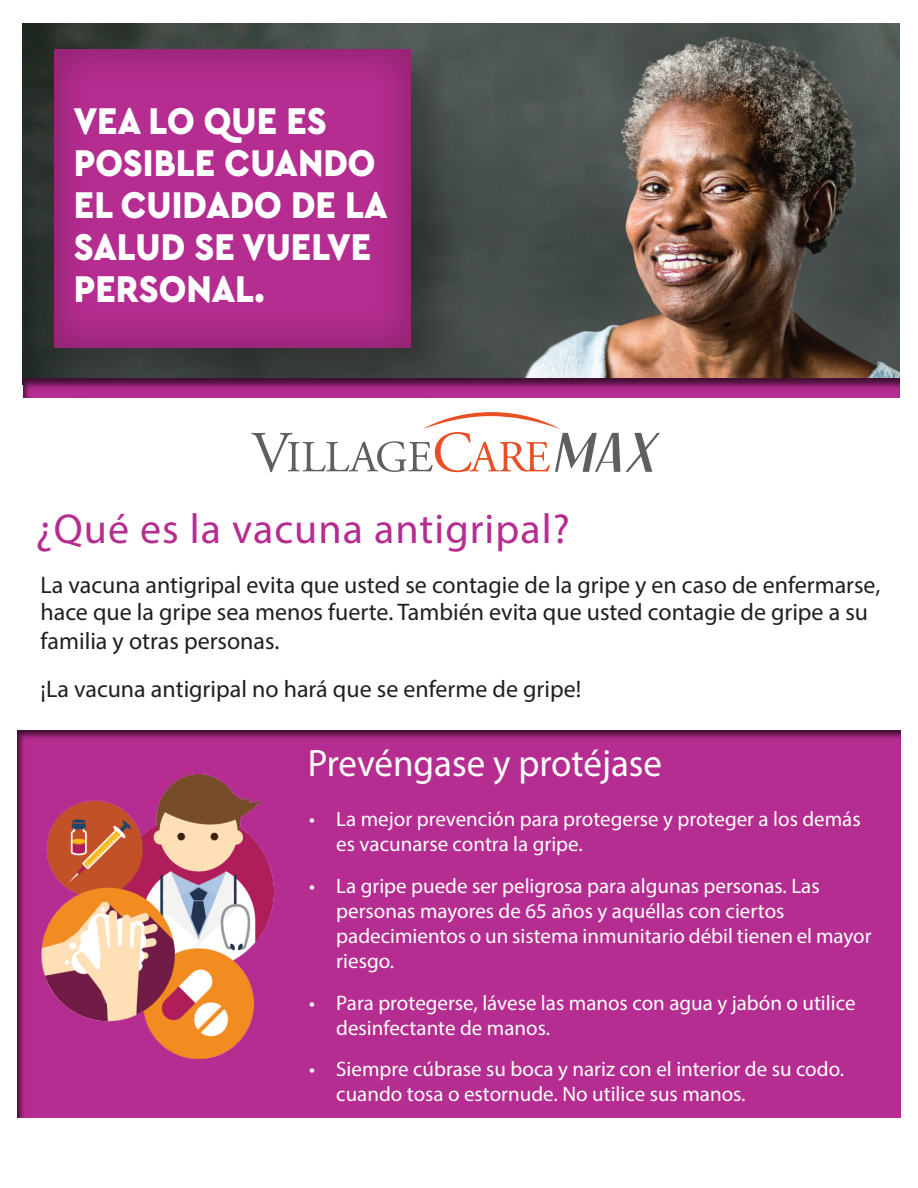
<style>
.page{position:relative;width:918px;height:1188px;background:#fff}
.page>*{position:absolute;margin:0;border:0;box-sizing:border-box;transform-origin:0 0}
.t1{font:42px "Myriad Pro";letter-spacing:.025em;color:#b52d90}
.t2{font:900 39px/42px "Cera GR";color:#fff;scale:.91 1}
.t3{font:38.25px "Myriad Pro";color:#fff}
.t4{font:24px/27.9px "Myriad Pro";color:#231f20}
.t5{font:21px/25.2px "Myriad Pro";color:#fff}
</style>
<div class="page">
<img style="left:23px;top:24px;width:877px;height:347px">
<div style="left:6px;top:722px;width:896px;height:396px;background:#231f20;opacity:.75"></div>
<div style="left:41px;top:36px;width:425px;height:368px;background:#231f20;opacity:.5"></div>
<div style="left:53px;top:47px;width:360px;height:302px;background:#231f20;opacity:.24"></div>
<svg style="left:251px;top:412px;width:409px;height:60px"></svg>
<div style="left:12px;top:371px;width:889px;height:29px;background:#231f20;opacity:.75"></div>
<img style="left:31px;top:775px;width:243px;height:291px">
<p class="t2" style="left:74px;top:100px;width:280px">VEA LO QUE ES</p>
<p class="t2" style="left:74px;top:142px;width:346px">POSIBLE CUANDO<br>EL CUIDADO DE LA<br>SALUD SE VUELVE<br>PERSONAL.</p>
<p class="t1" style="left:36px;top:503px;width:536px">¿Qué es la vacuna antigripal?</p>
<p class="t4" style="left:40px;top:570px;width:841px">La vacuna antigripal evita que usted se contagie de la gripe y en caso de enfermarse, hace que la gripe sea menos fuerte. También evita que usted contagie de gripe a su familia y otras personas.</p>
<p class="t4" style="left:40px;top:675px;width:542px">¡La vacuna antigripal no hará que se enferme de gripe!</p>
<p class="t3" style="left:308px;top:739px;width:356px">Prevéngase y protéjase</p>
<p class="t5" style="left:336px;top:806px;width:526px;text-indent:-27px">• La mejor prevención para protegerse y proteger a los demás es vacunarse contra la gripe.</p>
<p class="t5" style="left:336px;top:873px;width:537px;text-indent:-27px">• La gripe puede ser peligrosa para algunas personas. Las personas mayores de 65 años y aquéllas con ciertos padecimientos o un sistema inmunitario débil tienen el mayor riesgo.</p>
<p class="t5" style="left:336px;top:990px;width:521px;text-indent:-27px">• Para protegerse, lávese las manos con agua y jabón o utilice desinfectante de manos.</p>
<p class="t5" style="left:336px;top:1056px;width:509px;text-indent:-27px">• Siempre cúbrase su boca y nariz con el interior de su codo. cuando tosa o estornude. No utilice sus manos.</p>
</div>
